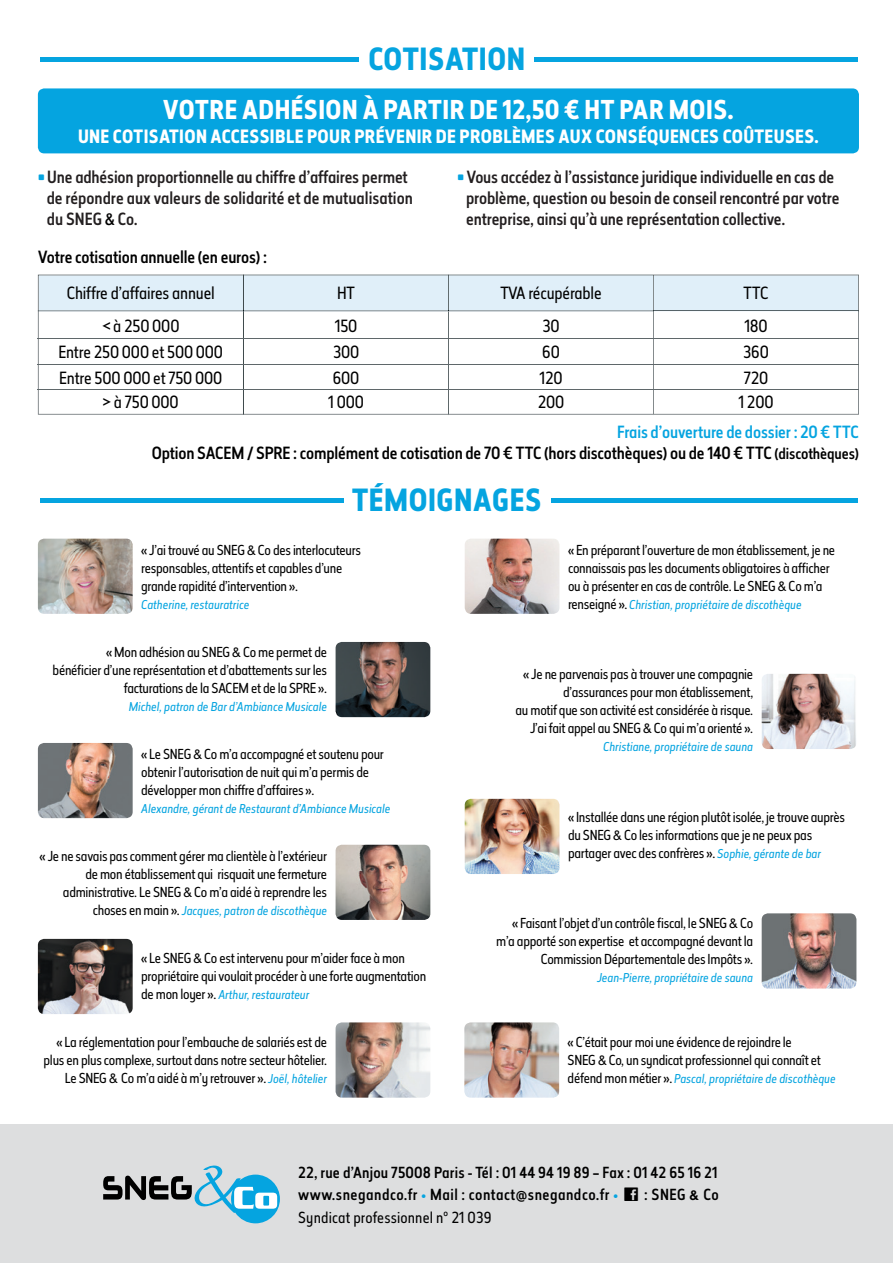
<style>
.page{position:relative;width:893px;height:1263px;background:#fff}
.page>*{position:absolute;margin:0;border:0;box-sizing:border-box;transform-origin:0 0}
.t1{font:700 30px "Elysio";letter-spacing:.02em;color:#05a4e0}
.t2{font:700 25.5px "Elysio";letter-spacing:.02em;color:#fff}
.t3{font:700 18px "Elysio";letter-spacing:.02em;color:#fff}
.t4{font:500 16.5px/21px "Elysio";letter-spacing:-.01em;color:#231f20}
.t5{font:500 16.5px/21px "Elysio";letter-spacing:-.01em;color:#000;text-align:right}
.t6{font:16.5px/32.7px "Elysio";letter-spacing:-.01em;color:#000;text-align:center}
.t7{font:500 15px/22.5px "Elysio";letter-spacing:.03em;color:#000;text-align:justify}
.t8{font:13.5px/18px "Elysio";letter-spacing:-.02em;color:#000}
.t9{font:italic 12px "Elysio";color:#05a4e0}
.s1{font-family:"Agency FB";font-weight:700;font-size:15px;color:#05a4e0}
.s2{font-family:"Helvetica Neue";font-stretch:condensed;color:#000}
.s3{color:#05a4e0}
.s4{font-size:15px}
.s5{font-family:"Helvetica Neue"}
.s6{font-style:normal;font-size:13.5px;color:#000}
.s7{font-style:italic;font-size:12px;color:#05a4e0}
.s8{font-family:"Social Logos";font-weight:400;font-size:24px}
.s9{font-family:"Helvetica Neue CE";font-weight:700;font-size:13.5px}
.s10{font-weight:400}
</style>
<div class="page">
<div style="left:0;top:1124px;width:893px;height:139px;background:#dddedf"></div>
<svg style="left:103px;top:1165px;width:177px;height:58px"></svg>
<div style="left:534px;top:57px;width:323px;height:5px;background:#05a4e0"></div>
<div style="left:41px;top:57px;width:318px;height:5px;background:#05a4e0"></div>
<svg style="left:38px;top:275px;width:821px;height:140px"></svg>
<hr style="left:38px;top:338px;width:821px;height:1px;background:#5f676a">
<hr style="left:38px;top:364px;width:821px;height:1px;background:#5f676a">
<hr style="left:38px;top:389px;width:821px;height:1px;background:#5f676a">
<div style="left:38px;top:88px;width:821px;height:65px;background:#05a4e0;border-radius:6px"></div>
<img style="left:38px;top:539px;width:95px;height:75px">
<img style="left:465px;top:539px;width:94px;height:75px">
<img style="left:465px;top:799px;width:94px;height:75px">
<img style="left:464px;top:1022px;width:95px;height:76px">
<img style="left:38px;top:743px;width:95px;height:75px">
<img style="left:38px;top:939px;width:95px;height:75px">
<img style="left:336px;top:642px;width:94px;height:75px">
<img style="left:762px;top:674px;width:94px;height:75px">
<img style="left:762px;top:913px;width:94px;height:75px">
<img style="left:336px;top:845px;width:94px;height:75px">
<img style="left:336px;top:1022px;width:94px;height:76px">
<div style="left:551px;top:498px;width:306px;height:5px;background:#05a4e0"></div>
<div style="left:41px;top:498px;width:303px;height:5px;background:#05a4e0"></div>
<h1 class="t1" style="left:368px;top:38px;width:158px">COTISATION</h1>
<h2 class="t2" style="left:163px;top:92px;width:573px">VOTRE ADHÉSION À PARTIR DE 12,50 € HT PAR MOIS.</h2>
<h3 class="t3" style="left:78px;top:124px;width:743px">UNE COTISATION ACCESSIBLE POUR PRÉVENIR DE PROBLÈMES AUX CONSÉQUENCES COÛTEUSES.</h3>
<p class="t4" style="left:47px;top:166px;width:368px;text-indent:-8px"><span class="s1">•</span> Une adhésion proportionnelle au chiffre d’affaires permet de répondre aux valeurs de solidarité et de mutualisation du SNEG <span class="s2">&amp;</span> Co.</p>
<p class="t4" style="left:466px;top:166px;width:375px;text-indent:-8px"><span class="s1">•</span> Vous accédez à l’assistance juridique individuelle en cas de problème, question ou besoin de conseil rencontré par votre entreprise, ainsi qu’à une représentation collective.</p>
<p class="t5" style="left:38px;top:247px;width:230px">Votre cotisation annuelle (en euros) :</p>
<p class="t6" style="left:67px;top:277px;width:150px">Chiffre d’affaires annuel &lt; à 250 000</p>
<p class="t6" style="left:58px;top:339px;width:166px;line-height:25.8px;text-align:left">Entre 250 000 et 500 000<br>Entre 500 000 et 750 000</p>
<p class="t6" style="left:103px;top:385px;width:78px">&gt; à 750 000</p>
<p class="t6" style="left:337px;top:277px;width:19px">HT</p>
<p class="t6" style="left:500px;top:277px;width:103px">TVA récupérable</p>
<p class="t6" style="left:743px;top:277px;width:27px">TTC</p>
<p class="t6" style="left:335px;top:309px;width:24px">150</p>
<p class="t6" style="left:542px;top:309px;width:19px">30</p>
<p class="t6" style="left:744px;top:309px;width:25px">180</p>
<p class="t6" style="left:333px;top:336px;width:28px">300</p>
<p class="t6" style="left:542px;top:336px;width:19px">60</p>
<p class="t6" style="left:743px;top:336px;width:27px">360</p>
<p class="t6" style="left:333px;top:362px;width:28px">600</p>
<p class="t6" style="left:539px;top:362px;width:25px">120</p>
<p class="t6" style="left:744px;top:362px;width:26px">720</p>
<p class="t6" style="left:328px;top:385px;width:37px">1 000</p>
<p class="t6" style="left:538px;top:385px;width:28px">200</p>
<p class="t6" style="left:738px;top:385px;width:36px">1 200</p>
<p class="t5" style="left:152px;top:421px;width:709px"><span class="s3">Frais d’ouverture de dossier : 20 € TTC<br></span>Option SACEM / SPRE : complément de cotisation de 70 € TTC (hors discothèques) ou de 140 € TTC <span class="s4">(discothèques)</span></p>
<h1 class="t1" style="left:352px;top:479px;width:191px">TÉMOIGNAGES</h1>
<p class="t8" style="left:141px;top:541px;width:222px">« J’ai trouvé au SNEG <span class="s5">&amp;</span> Co des interlocuteurs responsables, attentifs et capables d’une grande rapidité d’intervention ».</p>
<p class="t9" style="left:141px;top:596px;width:110px">Catherine, restauratrice</p>
<p class="t8" style="left:53px;top:643px;width:276px;text-align:right">« Mon adhésion au SNEG <span class="s5">&amp;</span> Co me permet de<br>bénéficier d’une représentation et d’abattements sur les facturations de la SACEM et de la SPRE ».</p>
<p class="t9" style="left:129px;top:698px;width:200px">Michel, patron de Bar d’Ambiance Musicale</p>
<p class="t8" style="left:141px;top:745px;width:244px">« Le SNEG <span class="s5">&amp;</span> Co m’a accompagné et soutenu pour obtenir l’autorisation de nuit qui m’a permis de développer mon chiffre d’affaires ».</p>
<p class="t9" style="left:141px;top:800px;width:251px">Alexandre, gérant de Restaurant d’Ambiance Musicale</p>
<p class="t8" style="left:40px;top:847px;width:289px;text-align:right">« Je ne savais pas comment gérer ma clientèle à l’extérieur de mon établissement qui risquait une fermeture administrative. Le SNEG <span class="s5">&amp;</span> Co m’a aidé à reprendre les</p>
<p class="t9" style="left:93px;top:902px;width:236px"><span class="s6">choses en main ».</span> Jacques, patron de discothèque</p>
<p class="t8" style="left:141px;top:949px;width:287px">« Le SNEG <span class="s5">&amp;</span> Co est intervenu pour m’aider face à mon propriétaire qui voulait procéder à une forte augmentation</p>
<p class="t9" style="left:141px;top:986px;width:170px"><span class="s6">de mon loyer ».</span> Arthur, restaurateur</p>
<p class="t8" style="left:44px;top:1033px;width:285px;text-align:right">« La réglementation pour l’embauche de salariés est de plus en plus complexe, surtout dans notre secteur hôtelier.<br>Le SNEG <span class="s5">&amp;</span> Co m’a aidé à m’y retrouver ». <span class="s7">Joël, hôtelier</span></p>
<p class="t8" style="left:568px;top:541px;width:269px">« En préparant l’ouverture de mon établissement, je ne connaissais pas les documents obligatoires à afficher ou à présenter en cas de contrôle. Le SNEG <span class="s5">&amp;</span> Co m’a</p>
<p class="t9" style="left:568px;top:596px;width:235px"><span class="s6">renseigné ».</span> Christian, propriétaire de discothèque</p>
<p class="t8" style="left:516px;top:665px;width:239px;text-align:right">« Je ne parvenais pas à trouver une compagnie d’assurances pour mon établissement,<br>au motif que son activité est considérée à risque.<br>J’ai fait appel au SNEG <span class="s5">&amp;</span> Co qui m’a orienté ».</p>
<p class="t9" style="left:603px;top:739px;width:151px">Christiane, propriétaire de sauna</p>
<p class="t8" style="left:568px;top:808px;width:279px">« Installée dans une région plutôt isolée, je trouve auprès du SNEG <span class="s5">&amp;</span> Co les informations que je ne peux pas partager avec des confrères ». <span class="s7">Sophie, gérante de bar</span></p>
<p class="t8" style="left:496px;top:914px;width:259px;text-align:right">« Faisant l’objet d’un contrôle fiscal, le SNEG <span class="s5">&amp;</span> Co m’a apporté son expertise et accompagné devant la<br>Commission Départementale des Impôts ».</p>
<p class="t9" style="left:597px;top:970px;width:158px">Jean-Pierre, propriétaire de sauna</p>
<p class="t8" style="left:568px;top:1033px;width:255px">« C’était pour moi une évidence de rejoindre le<br>SNEG <span class="s5">&amp;</span> Co, un syndicat professionnel qui connaît et</p>
<p class="t9" style="left:568px;top:1070px;width:269px"><span class="s6">défend mon métier ».</span> Pascal, propriétaire de discothèque</p>
<p class="t7" style="left:298px;top:1161px;width:422px">22, rue d’Anjou 75008 Paris - Tél : 01 44 94 19 89 – Fax : 01 42 65 16 21 www.snegandco.fr <span class="s3">•</span> Mail : contact@snegandco.fr <span class="s3">•</span> <span class="s8">C</span> : SNEG <span class="s9">&amp;</span> Co <span class="s10">Syndicat professionnel n° 21 039</span></p>
</div>
